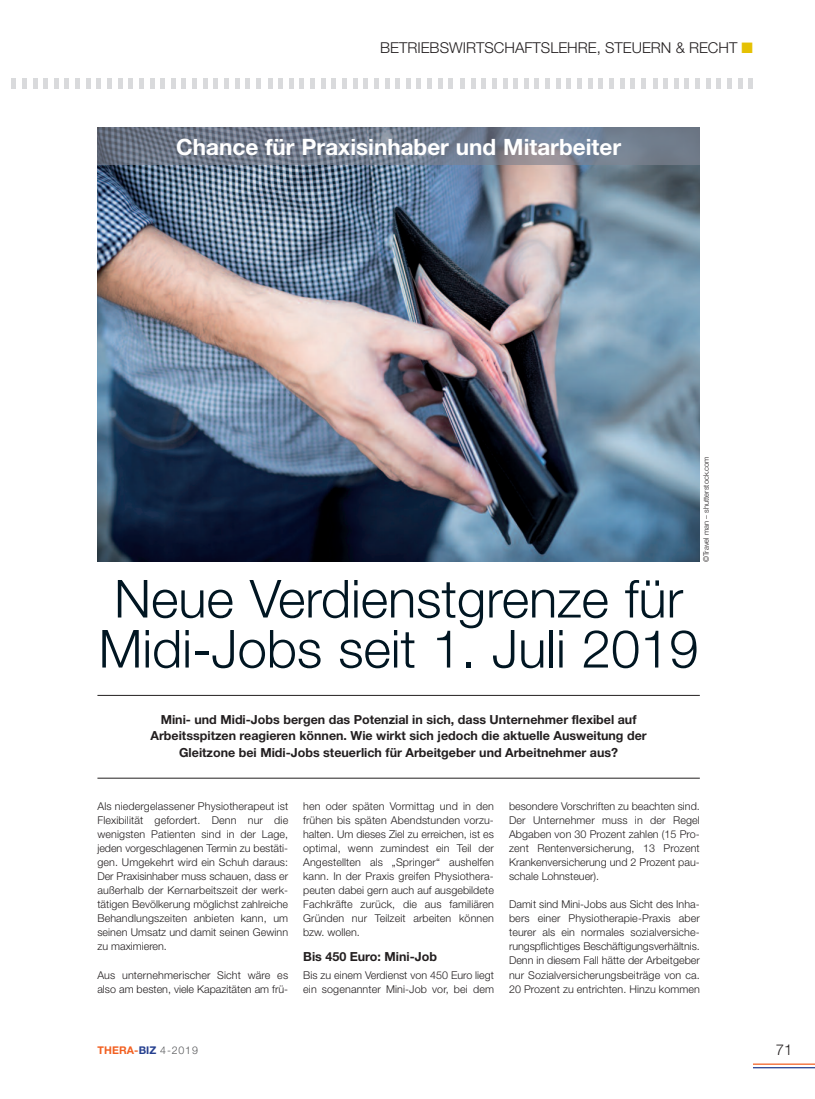
<style>
.page{position:relative;width:815px;height:1099px;background:#fff}
.page>*{position:absolute;margin:0;border:0;box-sizing:border-box;transform-origin:0 0}
.t1{font:300 52.5px/50px "Helvetica Neue";color:#011622}
.t2{font:700 22.5px "Helvetica Neue";color:#fff}
.t3{font:300 15px "Helvetica Neue";color:#231f20}
.t4{font:700 12.5px/16.2px "Helvetica Neue";color:#231f20;text-align:center}
.t5{font:300 10.75px/14px "Helvetica Neue";letter-spacing:.005em;color:#231f20;text-align:justify}
.t6{font:700 10.62px "Helvetica Neue";letter-spacing:.01em;color:#f26021}
.t7{font:300 7.5px "Helvetica Neue";color:#231f20}
.s1{color:#e5c103}
.s2{color:#253f8f}
.s3{font-weight:300;color:#57585a}
</style>
<div class="page">
<div style="left:75px;top:78px;width:5px;height:11px;background:#d9dadc"></div>
<hr style="left:65px;top:78px;width:4px;height:11px;background:#d9dadc">
<hr style="left:54px;top:78px;width:4px;height:11px;background:#d9dadc">
<hr style="left:44px;top:78px;width:4px;height:11px;background:#d9dadc">
<hr style="left:33px;top:78px;width:4px;height:11px;background:#d9dadc">
<div style="left:22px;top:78px;width:5px;height:11px;background:#d9dadc"></div>
<hr style="left:12px;top:78px;width:4px;height:11px;background:#d9dadc">
<hr style="left:86px;top:78px;width:4px;height:11px;background:#d9dadc">
<hr style="left:97px;top:78px;width:4px;height:11px;background:#d9dadc">
<div style="left:107px;top:78px;width:5px;height:11px;background:#d9dadc"></div>
<hr style="left:118px;top:78px;width:4px;height:11px;background:#d9dadc">
<hr style="left:129px;top:78px;width:4px;height:11px;background:#d9dadc">
<div style="left:139px;top:78px;width:5px;height:11px;background:#d9dadc"></div>
<hr style="left:150px;top:78px;width:4px;height:11px;background:#d9dadc">
<hr style="left:161px;top:78px;width:4px;height:11px;background:#d9dadc">
<hr style="left:171px;top:78px;width:4px;height:11px;background:#d9dadc">
<hr style="left:182px;top:78px;width:4px;height:11px;background:#d9dadc">
<div style="left:192px;top:78px;width:5px;height:11px;background:#d9dadc"></div>
<hr style="left:203px;top:78px;width:4px;height:11px;background:#d9dadc">
<hr style="left:214px;top:78px;width:4px;height:11px;background:#d9dadc">
<div style="left:224px;top:78px;width:5px;height:11px;background:#d9dadc"></div>
<hr style="left:235px;top:78px;width:4px;height:11px;background:#d9dadc">
<hr style="left:246px;top:78px;width:4px;height:11px;background:#d9dadc">
<hr style="left:256px;top:78px;width:4px;height:11px;background:#d9dadc">
<hr style="left:268px;top:78px;width:4px;height:11px;background:#d9dadc">
<hr style="left:279px;top:78px;width:4px;height:11px;background:#d9dadc">
<hr style="left:289px;top:78px;width:4px;height:11px;background:#d9dadc">
<hr style="left:300px;top:78px;width:4px;height:11px;background:#d9dadc">
<div style="left:310px;top:78px;width:5px;height:11px;background:#d9dadc"></div>
<hr style="left:321px;top:78px;width:4px;height:11px;background:#d9dadc">
<hr style="left:332px;top:78px;width:4px;height:11px;background:#d9dadc">
<div style="left:342px;top:78px;width:5px;height:11px;background:#d9dadc"></div>
<hr style="left:353px;top:78px;width:4px;height:11px;background:#d9dadc">
<hr style="left:364px;top:78px;width:4px;height:11px;background:#d9dadc">
<hr style="left:374px;top:78px;width:4px;height:11px;background:#d9dadc">
<hr style="left:385px;top:78px;width:4px;height:11px;background:#d9dadc">
<div style="left:395px;top:78px;width:5px;height:11px;background:#d9dadc"></div>
<hr style="left:406px;top:78px;width:4px;height:11px;background:#d9dadc">
<hr style="left:417px;top:78px;width:4px;height:11px;background:#d9dadc">
<div style="left:427px;top:78px;width:5px;height:11px;background:#d9dadc"></div>
<hr style="left:438px;top:78px;width:4px;height:11px;background:#d9dadc">
<hr style="left:449px;top:78px;width:4px;height:11px;background:#d9dadc">
<div style="left:460px;top:78px;width:5px;height:11px;background:#d9dadc"></div>
<hr style="left:471px;top:78px;width:4px;height:11px;background:#d9dadc">
<hr style="left:482px;top:78px;width:4px;height:11px;background:#d9dadc">
<div style="left:492px;top:78px;width:5px;height:11px;background:#d9dadc"></div>
<hr style="left:503px;top:78px;width:4px;height:11px;background:#d9dadc">
<hr style="left:514px;top:78px;width:4px;height:11px;background:#d9dadc">
<hr style="left:524px;top:78px;width:4px;height:11px;background:#d9dadc">
<hr style="left:535px;top:78px;width:4px;height:11px;background:#d9dadc">
<div style="left:545px;top:78px;width:5px;height:11px;background:#d9dadc"></div>
<hr style="left:556px;top:78px;width:4px;height:11px;background:#d9dadc">
<hr style="left:567px;top:78px;width:4px;height:11px;background:#d9dadc">
<div style="left:577px;top:78px;width:5px;height:11px;background:#d9dadc"></div>
<hr style="left:588px;top:78px;width:4px;height:11px;background:#d9dadc">
<hr style="left:599px;top:78px;width:4px;height:11px;background:#d9dadc">
<hr style="left:609px;top:78px;width:4px;height:11px;background:#d9dadc">
<hr style="left:620px;top:78px;width:4px;height:11px;background:#d9dadc">
<div style="left:630px;top:78px;width:5px;height:11px;background:#d9dadc"></div>
<hr style="left:641px;top:78px;width:4px;height:11px;background:#d9dadc">
<hr style="left:653px;top:78px;width:4px;height:11px;background:#d9dadc">
<hr style="left:664px;top:78px;width:4px;height:11px;background:#d9dadc">
<hr style="left:674px;top:78px;width:4px;height:11px;background:#d9dadc">
<hr style="left:685px;top:78px;width:4px;height:11px;background:#d9dadc">
<div style="left:695px;top:78px;width:5px;height:11px;background:#d9dadc"></div>
<hr style="left:706px;top:78px;width:4px;height:11px;background:#d9dadc">
<hr style="left:717px;top:78px;width:4px;height:11px;background:#d9dadc">
<div style="left:727px;top:78px;width:5px;height:11px;background:#d9dadc"></div>
<hr style="left:738px;top:78px;width:4px;height:11px;background:#d9dadc">
<hr style="left:749px;top:78px;width:4px;height:11px;background:#d9dadc">
<hr style="left:753px;top:1063px;width:62px;height:1px;background:#f26021">
<hr style="left:753px;top:1067px;width:62px;height:1px;background:#253f8f">
<hr style="left:97px;top:695px;width:603px;height:1px;background:#231f20">
<hr style="left:97px;top:777px;width:603px;height:1px;background:#231f20">
<img style="left:97px;top:165px;width:603px;height:397px">
<div style="left:97px;top:128px;width:603px;height:37px;background:#7f8390;opacity:.65"></div>
<h3 class="t3" style="left:380px;top:42px;width:374px">BETRIEBSWIRTSCHAFTSLEHRE, STEUERN &amp; RECHT <span class="s1">■</span></h3>
<h2 class="t2" style="left:176px;top:139px;width:446px">Chance für Praxisinhaber und Mitarbeiter</h2>
<p class="t7" style="left:704px;top:562px;width:107px;rotate:-90deg">©Travel man – shutterstock.com</p>
<h1 class="t1" style="left:99px;top:578px;width:601px">Neue Verdienstgrenze für<br>Midi-Jobs seit 1. Juli 2019</h1>
<p class="t4" style="left:151px;top:712px;width:498px">Mini- und Midi-Jobs bergen das Potenzial in sich, dass Unternehmer flexibel auf<br>Arbeitsspitzen reagieren können. Wie wirkt sich jedoch die aktuelle Ausweitung der<br>Gleitzone bei Midi-Jobs steuerlich für Arbeitgeber und Arbeitnehmer aus?</p>
<p class="t5" style="left:97px;top:800px;width:192px">Als niedergelassener Physiotherapeut ist Flexibilität gefordert. Denn nur die wenigsten Patienten sind in der Lage, jeden vorgeschlagenen Termin zu bestäti&shy;gen. Umgekehrt wird ein Schuh daraus:<br>Der Praxisinhaber muss schauen, dass er außerhalb der Kernarbeitszeit der werk&shy;tätigen Bevölkerung möglichst zahlreiche Behandlungszeiten anbieten kann, um seinen Umsatz und damit seinen Gewinn zu maximieren.</p>
<p class="t5" style="left:97px;top:968px;width:192px">Aus unternehmerischer Sicht wäre es also am besten, viele Kapazitäten am frü-</p>
<p class="t5" style="left:303px;top:800px;width:192px">hen oder späten Vormittag und in den frühen bis späten Abendstunden vorzu&shy;halten. Um dieses Ziel zu erreichen, ist es optimal, wenn zumindest ein Teil der Angestellten als „Springer“ aushelfen kann. In der Praxis greifen Physiothera&shy;peuten dabei gern auch auf ausgebildete Fachkräfte zurück, die aus familiären Gründen nur Teilzeit arbeiten können bzw. wollen.</p>
<p class="t4" style="left:303px;top:949px;width:135px">Bis 450 Euro: Mini-Job</p>
<p class="t5" style="left:303px;top:968px;width:192px">Bis zu einem Verdienst von 450 Euro liegt ein sogenannter Mini-Job vor, bei dem</p>
<p class="t5" style="left:509px;top:800px;width:192px">besondere Vorschriften zu beachten sind.<br>Der Unternehmer muss in der Regel Abgaben von 30 Prozent zahlen (15 Pro&shy;zent Rentenversicherung, 13 Prozent Krankenversicherung und 2 Prozent pau&shy;schale Lohnsteuer).</p>
<p class="t5" style="left:509px;top:898px;width:192px">Damit sind Mini-Jobs aus Sicht des Inha&shy;bers einer Physiotherapie-Praxis aber teurer als ein normales sozialversiche&shy;rungspflichtiges Beschäftigungsverhältnis.<br>Denn in diesem Fall hätte der Arbeitgeber nur Sozialversicherungsbeiträge von ca.<br>20 Prozent zu entrichten. Hinzu kommen</p>
<p class="t6" style="left:97px;top:1046px;width:102px">THERA-<span class="s2">BIZ</span> <span class="s3">4-2019</span></p>
<h3 class="t3" style="left:776px;top:1044px;width:18px">71</h3>
</div>
